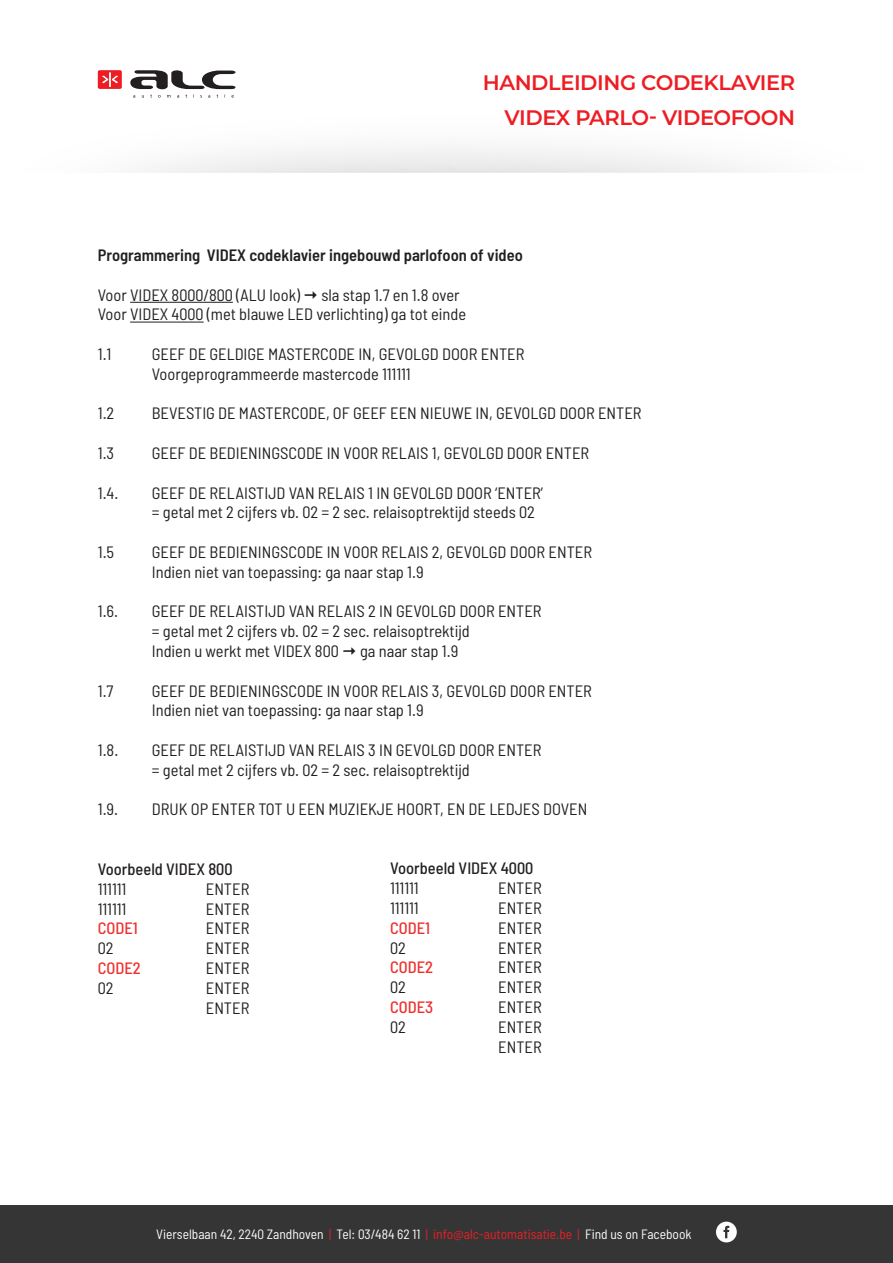
<style>
.page{position:relative;width:893px;height:1263px;background:#fff}
.page>*{position:absolute;margin:0;border:0;box-sizing:border-box;transform-origin:0 0}
.t1{font:600 21px/34.5px "Montserrat";letter-spacing:-.02em;color:#ee1d23;text-align:right}
.t2{font:semi-condensed 16.5px/19.8px "Barlow";color:#231f20}
.t3{font:600 semi-condensed 16.5px "Barlow";color:#231f20}
.t4{font:500 semi-condensed 16.5px "Barlow";color:#231f20}
.t5{font:500 semi-condensed 16.5px "Barlow";color:#ee2f2d}
.t6{font:semi-condensed 13.5px "Barlow";color:#fff}
.s1{color:#d1232a}
.s2{color:#ee1d23}
</style>
<div class="page">
<hr style="left:130px;top:302px;width:103px;height:1px;background:#231f20">
<hr style="left:130px;top:322px;width:74px;height:1px;background:#231f20">
<svg style="left:130px;top:70px;width:106px;height:28px"></svg>
<svg style="left:98px;top:70px;width:24px;height:19px"></svg>
<div style="left:0;top:1205px;width:893px;height:58px;background:#363536"></div>
<svg style="left:716px;top:1221px;width:21px;height:21px"></svg>
<p class="t1" style="left:483px;top:65px;width:314px">HANDLEIDING CODEKLAVIER<br>VIDEX PARLO- VIDEOFOON</p>
<p class="t3" style="left:98px;top:245px;width:427px">Programmering VIDEX codeklavier ingebouwd parlofoon of video</p>
<p class="t2" style="left:98px;top:284px;width:204px">Voor VIDEX 8000/800 (ALU look)</p>
<p class="t2" style="left:98px;top:284px;width:370px;text-indent:224px">sla stap 1.7 en 1.8 over<br>Voor VIDEX 4000 (met blauwe LED verlichting) ga tot einde</p>
<p class="t2" style="left:98px;top:344px;width:15px">1.1</p>
<p class="t2" style="left:152px;top:344px;width:374px">GEEF DE GELDIGE MASTERCODE IN, GEVOLGD DOOR ENTER<br>Voorgeprogrammeerde mastercode 111111</p>
<p class="t2" style="left:98px;top:403px;width:18px">1.2</p>
<p class="t2" style="left:152px;top:403px;width:491px">BEVESTIG DE MASTERCODE, OF GEEF EEN NIEUWE IN, GEVOLGD DOOR ENTER</p>
<p class="t2" style="left:98px;top:443px;width:18px">1.3</p>
<p class="t2" style="left:152px;top:443px;width:439px">GEEF DE BEDIENINGSCODE IN VOOR RELAIS 1, GEVOLGD DOOR ENTER</p>
<p class="t2" style="left:98px;top:482px;width:22px">1.4.</p>
<p class="t2" style="left:152px;top:482px;width:393px">GEEF DE RELAISTIJD VAN RELAIS 1 IN GEVOLGD DOOR ‘ENTER’ = getal met 2 cijfers vb. 02 = 2 sec. relaisoptrektijd steeds 02</p>
<p class="t2" style="left:98px;top:542px;width:18px">1.5</p>
<p class="t2" style="left:152px;top:542px;width:442px">GEEF DE BEDIENINGSCODE IN VOOR RELAIS 2, GEVOLGD DOOR ENTER<br>Indien niet van toepassing: ga naar stap 1.9</p>
<p class="t2" style="left:98px;top:601px;width:22px">1.6.</p>
<p class="t2" style="left:152px;top:601px;width:391px">GEEF DE RELAISTIJD VAN RELAIS 2 IN GEVOLGD DOOR ENTER = getal met 2 cijfers vb. 02 = 2 sec. relaisoptrektijd<br>Indien u werkt met VIDEX 800</p>
<p class="t2" style="left:360px;top:641px;width:100px">ga naar stap 1.9</p>
<p class="t2" style="left:98px;top:680px;width:17px">1.7</p>
<p class="t2" style="left:152px;top:680px;width:442px">GEEF DE BEDIENINGSCODE IN VOOR RELAIS 3, GEVOLGD DOOR ENTER<br>Indien niet van toepassing: ga naar stap 1.9</p>
<p class="t2" style="left:98px;top:740px;width:22px">1.8.</p>
<p class="t2" style="left:152px;top:740px;width:391px">GEEF DE RELAISTIJD VAN RELAIS 3 IN GEVOLGD DOOR ENTER = getal met 2 cijfers vb. 02 = 2 sec. relaisoptrektijd</p>
<p class="t2" style="left:98px;top:799px;width:22px">1.9.</p>
<p class="t2" style="left:152px;top:799px;width:437px">DRUK OP ENTER TOT U EEN MUZIEKJE HOORT, EN DE LEDJES DOVEN</p>
<p class="t4" style="left:98px;top:859px;width:136px">Voorbeeld VIDEX 800</p>
<p class="t2" style="left:98px;top:878px;width:30px">111111</p>
<p class="t2" style="left:206px;top:878px;width:45px">ENTER</p>
<p class="t2" style="left:98px;top:898px;width:30px">111111</p>
<p class="t2" style="left:206px;top:898px;width:45px">ENTER</p>
<p class="t5" style="left:98px;top:918px;width:42px">CODE1</p>
<p class="t2" style="left:206px;top:918px;width:45px">ENTER</p>
<p class="t2" style="left:98px;top:938px;width:17px">02</p>
<p class="t2" style="left:206px;top:938px;width:45px">ENTER</p>
<p class="t5" style="left:98px;top:958px;width:45px">CODE2</p>
<p class="t2" style="left:206px;top:958px;width:45px">ENTER</p>
<p class="t2" style="left:98px;top:977px;width:17px">02</p>
<p class="t2" style="left:206px;top:977px;width:45px">ENTER<br>ENTER</p>
<p class="t4" style="left:390px;top:858px;width:145px">Voorbeeld VIDEX 4000</p>
<p class="t2" style="left:390px;top:878px;width:30px">111111</p>
<p class="t2" style="left:498px;top:878px;width:45px">ENTER</p>
<p class="t2" style="left:390px;top:898px;width:30px">111111</p>
<p class="t2" style="left:498px;top:898px;width:45px">ENTER</p>
<p class="t5" style="left:390px;top:918px;width:42px">CODE1</p>
<p class="t2" style="left:498px;top:917px;width:45px">ENTER</p>
<p class="t2" style="left:390px;top:937px;width:17px">02</p>
<p class="t2" style="left:498px;top:937px;width:45px">ENTER</p>
<p class="t5" style="left:390px;top:957px;width:45px">CODE2</p>
<p class="t2" style="left:498px;top:957px;width:45px">ENTER</p>
<p class="t2" style="left:390px;top:977px;width:17px">02</p>
<p class="t2" style="left:498px;top:977px;width:45px">ENTER</p>
<p class="t5" style="left:390px;top:997px;width:45px">CODE3</p>
<p class="t2" style="left:498px;top:997px;width:45px">ENTER</p>
<p class="t2" style="left:390px;top:1016px;width:17px">02</p>
<p class="t2" style="left:498px;top:1016px;width:45px">ENTER<br>ENTER</p>
<p class="t6" style="left:156px;top:1225px;width:537px">Vierselbaan 42, 2240 Zandhoven <span class="s1">|</span> Tel: 03/484 62 11 <span class="s1">|</span> <span class="s2">info@alc-automatisatie.be</span> <span class="s1">|</span> Find us on Facebook</p>
</div>
